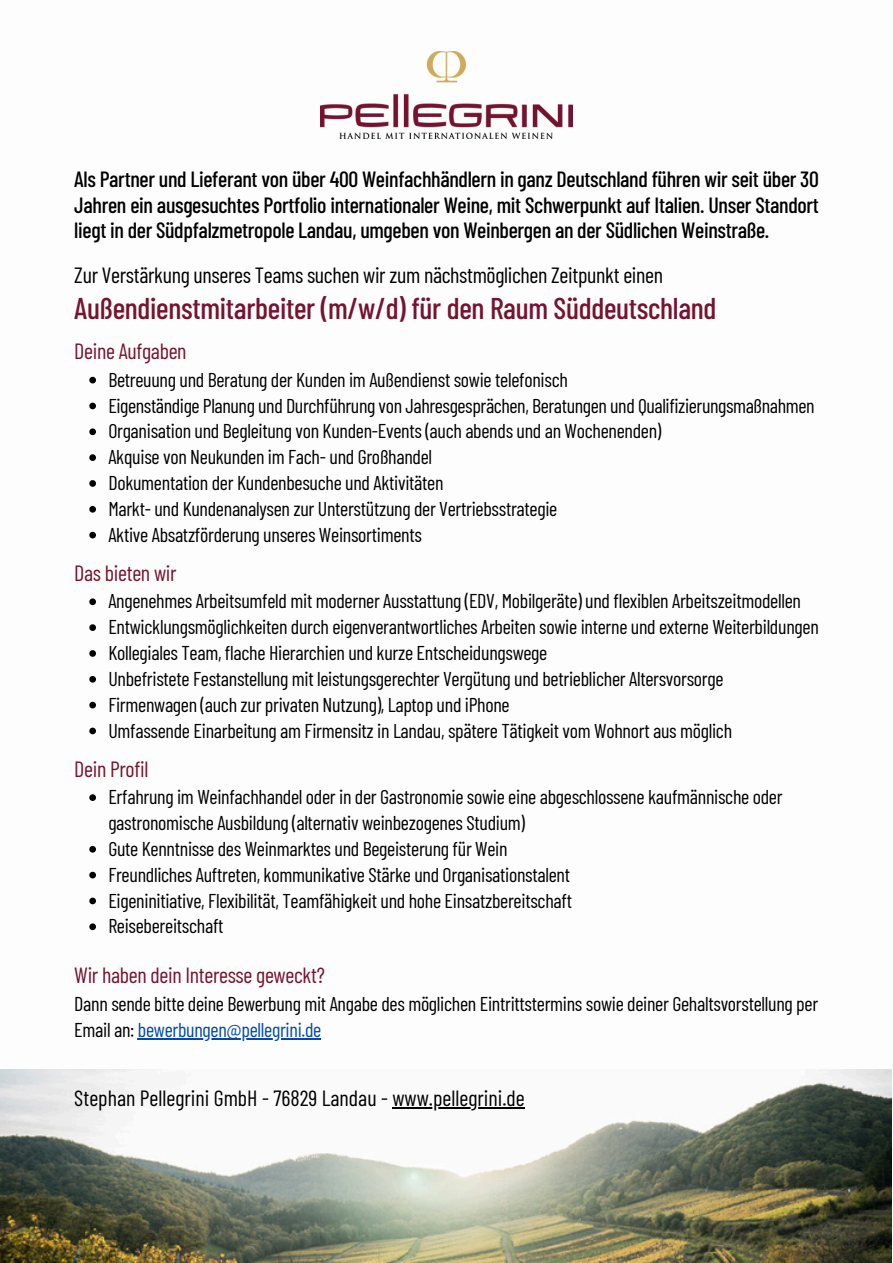
<style>
.page{position:relative;width:893px;height:1263px;background:#fff}
.page>*{position:absolute;margin:0;border:0;box-sizing:border-box;transform-origin:0 0}
.t1{font:500 30px "Barlow Condensed";letter-spacing:-.01em;color:#76132f}
.t2{font:500 22px/25.6px "Barlow Condensed";letter-spacing:-.015em;color:#000;text-align:justify}
.t3{font:22px "Barlow Condensed";letter-spacing:-.015em;color:#000}
.t4{font:22px "Barlow Condensed";letter-spacing:-.015em;color:#76132f}
.t5{font:20px/25.8px "Barlow Condensed";letter-spacing:-.015em;color:#000}
.s1{color:#004aad}
</style>
<div class="page">
<img style="left:0;top:1069px;width:891px;height:194px">
<svg style="left:89px;top:377px;width:7px;height:6px"></svg>
<svg style="left:89px;top:403px;width:7px;height:6px"></svg>
<svg style="left:89px;top:428px;width:7px;height:7px"></svg>
<svg style="left:89px;top:454px;width:7px;height:7px"></svg>
<svg style="left:89px;top:480px;width:7px;height:7px"></svg>
<svg style="left:89px;top:506px;width:7px;height:7px"></svg>
<svg style="left:89px;top:532px;width:7px;height:6px"></svg>
<svg style="left:89px;top:598px;width:7px;height:7px"></svg>
<svg style="left:89px;top:624px;width:7px;height:7px"></svg>
<svg style="left:89px;top:650px;width:7px;height:7px"></svg>
<svg style="left:89px;top:676px;width:7px;height:7px"></svg>
<svg style="left:89px;top:702px;width:7px;height:6px"></svg>
<svg style="left:89px;top:728px;width:7px;height:6px"></svg>
<svg style="left:89px;top:794px;width:7px;height:7px"></svg>
<svg style="left:89px;top:846px;width:7px;height:7px"></svg>
<svg style="left:89px;top:872px;width:7px;height:6px"></svg>
<svg style="left:89px;top:898px;width:7px;height:6px"></svg>
<svg style="left:89px;top:923px;width:7px;height:7px"></svg>
<hr style="left:138px;top:1038px;width:183px;height:2px;background:#004aad">
<img style="left:320px;top:52px;width:252px;height:87px">
<hr style="left:392px;top:1107px;width:133px;height:2px;background:#000">
<h1 class="t2" style="left:74px;top:165px;width:746px">Als Partner und Lieferant von über 400 Weinfachhändlern in ganz Deutschland führen wir seit über 30<br>Jahren ein ausgesuchtes Portfolio internationaler Weine, mit Schwerpunkt auf Italien. Unser Standort liegt in der Südpfalzmetropole Landau, umgeben von Weinbergen an der Südlichen Weinstraße.</h1>
<p class="t3" style="left:74px;top:261px;width:590px">Zur Verstärkung unseres Teams suchen wir zum nächstmöglichen Zeitpunkt einen</p>
<p class="t1" style="left:74px;top:289px;width:643px">Außendienstmitarbeiter (m/w/d) für den Raum Süddeutschland</p>
<h2 class="t4" style="left:74px;top:337px;width:114px">Deine Aufgaben</h2>
<p class="t5" style="left:108px;top:366px;width:461px">Betreuung und Beratung der Kunden im Außendienst sowie telefonisch</p>
<p class="t5" style="left:108px;top:392px;width:707px">Eigenständige Planung und Durchführung von Jahresgesprächen, Beratungen und Qualifizierungsmaßnahmen</p>
<p class="t5" style="left:108px;top:418px;width:554px">Organisation und Begleitung von Kunden-Events (auch abends und an Wochenenden)</p>
<p class="t5" style="left:108px;top:443px;width:325px">Akquise von Neukunden im Fach- und Großhandel</p>
<p class="t5" style="left:108px;top:469px;width:337px">Dokumentation der Kundenbesuche und Aktivitäten</p>
<p class="t5" style="left:108px;top:495px;width:450px">Markt- und Kundenanalysen zur Unterstützung der Vertriebsstrategie</p>
<p class="t5" style="left:108px;top:521px;width:315px">Aktive Absatzförderung unseres Weinsortiments</p>
<p class="t4" style="left:74px;top:559px;width:104px">Das bieten wir</p>
<p class="t5" style="left:108px;top:588px;width:694px">Angenehmes Arbeitsumfeld mit moderner Ausstattung (EDV, Mobilgeräte) und flexiblen Arbeitszeitmodellen</p>
<p class="t5" style="left:108px;top:613px;width:712px">Entwicklungsmöglichkeiten durch eigenverantwortliches Arbeiten sowie interne und externe Weiterbildungen</p>
<p class="t5" style="left:108px;top:639px;width:440px">Kollegiales Team, flache Hierarchien und kurze Entscheidungswege</p>
<p class="t5" style="left:108px;top:665px;width:616px">Unbefristete Festanstellung mit leistungsgerechter Vergütung und betrieblicher Altersvorsorge</p>
<p class="t5" style="left:108px;top:691px;width:403px">Firmenwagen (auch zur privaten Nutzung), Laptop und iPhone</p>
<p class="t5" style="left:108px;top:717px;width:625px">Umfassende Einarbeitung am Firmensitz in Landau, spätere Tätigkeit vom Wohnort aus möglich</p>
<p class="t4" style="left:74px;top:755px;width:76px">Dein Profil</p>
<p class="t5" style="left:108px;top:783px;width:675px">Erfahrung im Weinfachhandel oder in der Gastronomie sowie eine abgeschlossene kaufmännische oder gastronomische Ausbildung (alternativ weinbezogenes Studium)</p>
<p class="t5" style="left:108px;top:835px;width:401px">Gute Kenntnisse des Weinmarktes und Begeisterung für Wein</p>
<p class="t5" style="left:108px;top:861px;width:463px">Freundliches Auftreten, kommunikative Stärke und Organisationstalent</p>
<p class="t5" style="left:108px;top:887px;width:465px">Eigeninitiative, Flexibilität, Teamfähigkeit und hohe Einsatzbereitschaft</p>
<p class="t5" style="left:108px;top:913px;width:117px">Reisebereitschaft</p>
<p class="t4" style="left:74px;top:961px;width:252px">Wir haben dein Interesse geweckt?</p>
<p class="t5" style="left:74px;top:990px;width:745px">Dann sende bitte deine Bewerbung mit Angabe des möglichen Eintrittstermins sowie deiner Gehaltsvorstellung per<br>Email an: <span class="s1">bewerbungen@pellegrini.de</span></p>
<p class="t3" style="left:74px;top:1084px;width:452px">Stephan Pellegrini GmbH - 76829 Landau - www.pellegrini.de</p>
</div>
